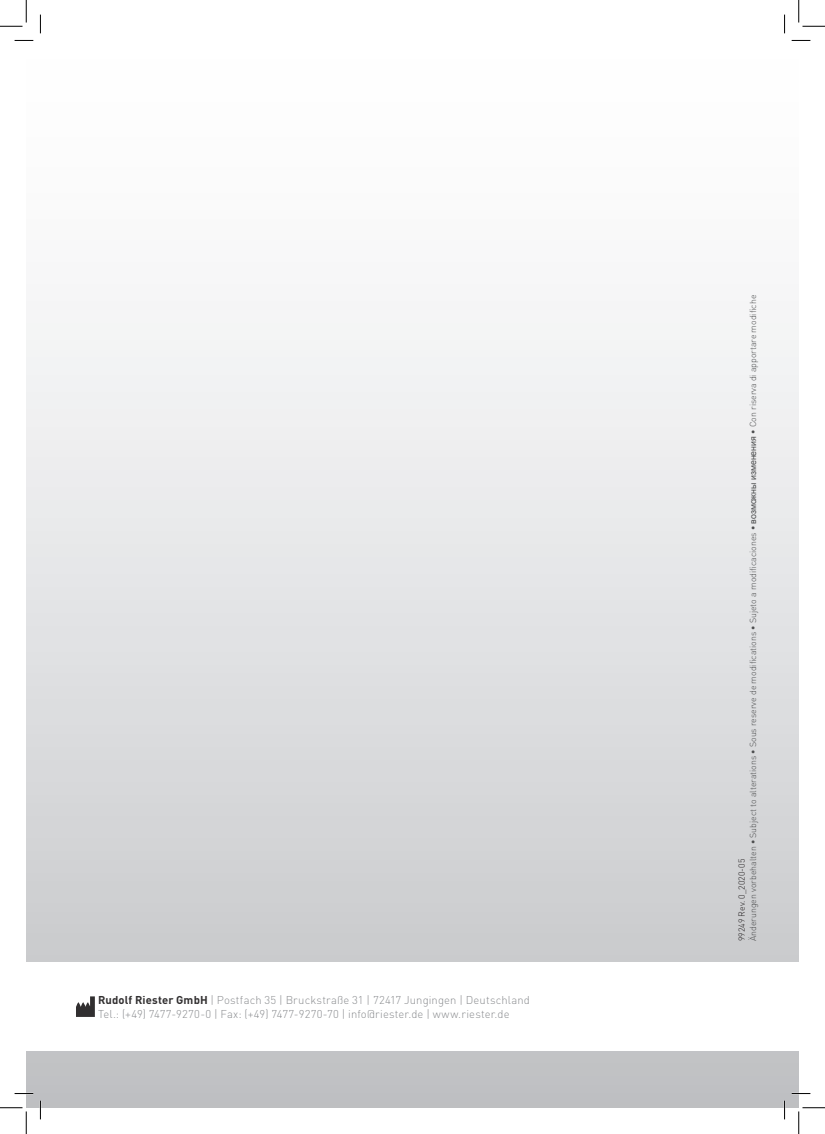
<style>
.page{position:relative;width:825px;height:1134px;background:#fff}
.page>*{position:absolute;margin:0;border:0;box-sizing:border-box;transform-origin:0 0}
.t1{font:300 11.25px "FFDIN";letter-spacing:.01em;color:#8a8c8f}
.t2{font:300 8.75px "FFDIN";color:#4b4c4d}
.t3{font:300 8.75px "FFDIN";color:#231f20}
.s1{font-weight:700;color:#312f30}
.s2{font-weight:700}
.s3{font-family:"Arial";font-weight:400}
</style>
<div class="page">
<svg style="left:76px;top:996px;width:19px;height:20px"></svg>
<svg style="left:15px;top:40px;width:18px;height:1px"></svg>
<svg style="left:792px;top:40px;width:18px;height:1px"></svg>
<svg style="left:15px;top:1092px;width:18px;height:2px"></svg>
<svg style="left:792px;top:1092px;width:18px;height:2px"></svg>
<svg style="left:40px;top:15px;width:1px;height:18px"></svg>
<svg style="left:40px;top:1100px;width:1px;height:19px"></svg>
<svg style="left:784px;top:15px;width:1px;height:18px"></svg>
<svg style="left:784px;top:1100px;width:1px;height:19px"></svg>
<svg style="left:0;top:0;width:27px;height:27px"></svg>
<svg style="left:0;top:1107px;width:27px;height:26px"></svg>
<svg style="left:798px;top:0;width:27px;height:27px"></svg>
<svg style="left:798px;top:1107px;width:27px;height:26px"></svg>
<p class="t1" style="left:98px;top:993px;width:433px"><span class="s1">Rudolf Riester GmbH</span> | Postfach 35 | Bruckstraße 31 | 72417 Jungingen | Deutschland</p>
<p class="t1" style="left:98px;top:1006px;width:413px">Tel.: (+49) 7477-9270-0 | Fax: (+49) 7477-9270-70 | info@riester.de | www.riester.de</p>
<p class="t2" style="left:748px;top:941px;width:647px;rotate:-90deg">Änderungen vorbehalten <span class="s2">•</span> Subject to alterations <span class="s2">•</span> Sous reserve de modifications <span class="s2">•</span> Sujeto a modificaciones <span class="s2">•</span> <span class="s3">возможны изменения</span> <span class="s2">•</span> Con riserva di apportare modifiche</p>
<p class="t3" style="left:736px;top:941px;width:84px;rotate:-90deg">99249 Rev. 0_2020-05</p>
</div>
